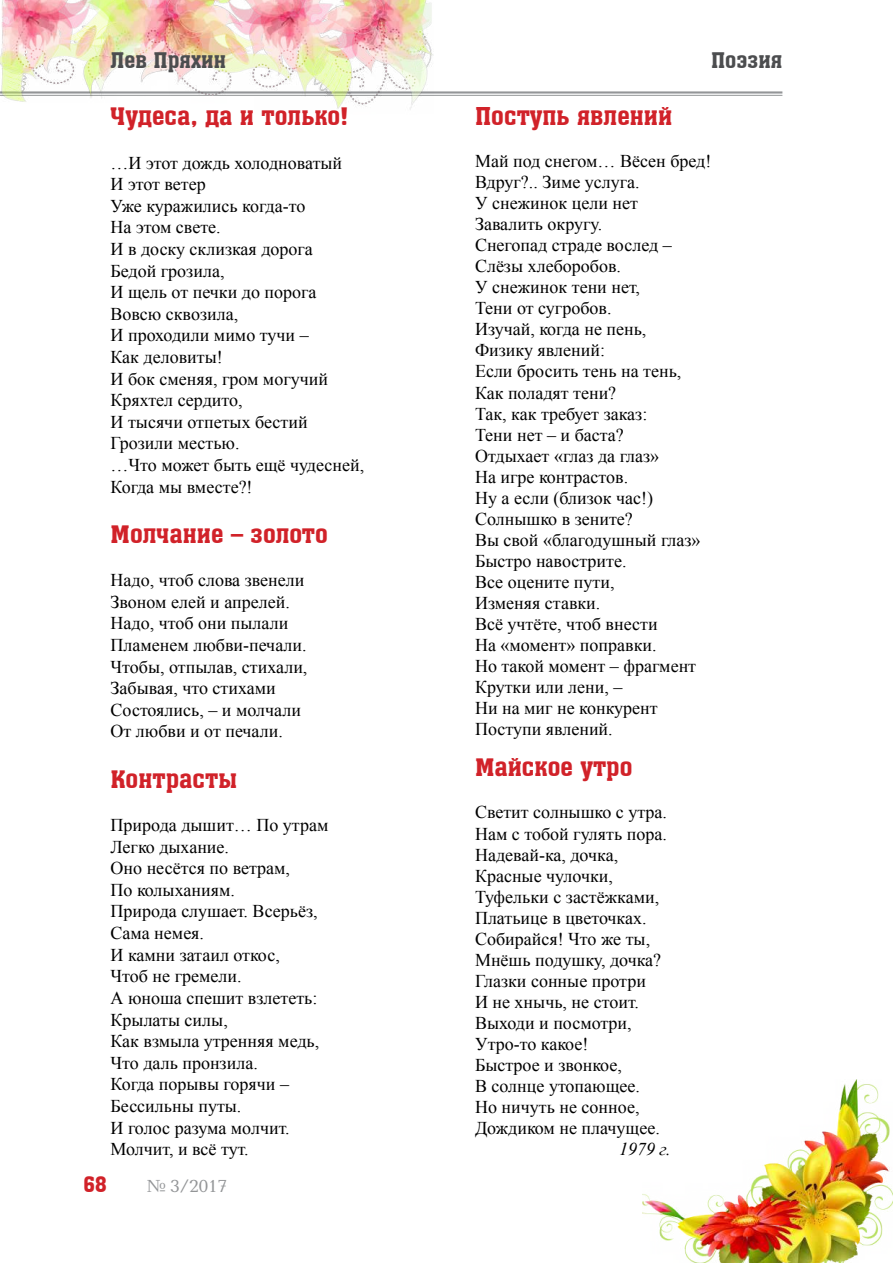
<style>
.page{position:relative;width:893px;height:1263px;background:#fff}
.page>*{position:absolute;margin:0;border:0;box-sizing:border-box;transform-origin:0 0}
.t1{font:24px "a Assuan";color:#d12229}
.t2{font:21px "a Assuan";color:#4c4d4f}
.t3{font:21px "a Assuan";color:#d12229}
.t4{font:18px/21px "Times New Roman";color:#000}
.t5{font:18px "Baltica C";color:#939597}
.t6{font:italic 18px "Times New Roman";color:#000}
</style>
<div class="page">
<hr style="left:0;top:91px;width:782px;height:3px;background:#939597">
<hr style="left:0;top:95px;width:782px;height:1px;background:#939597">
<img style="left:642px;top:1080px;width:251px;height:183px">
<img style="left:1px;top:0;width:433px;height:110px">
<p class="t2" style="left:111px;top:49px;width:117px">Лев Пряхин</p>
<h1 class="t1" style="left:111px;top:104px;width:239px">Чудеса, да и только!</h1>
<p class="t4" style="left:111px;top:151px;width:255px;line-height:21.6px">…И этот дождь холодноватый<br>И этот ветер<br>Уже куражились когда-то<br>На этом свете.<br>И в доску склизкая дорога<br>Бедой грозила,<br>И щель от печки до порога<br>Вовсю сквозила,<br>И проходили мимо тучи –<br>Как деловиты!<br>И бок сменяя, гром могучий<br>Кряхтел сердито,<br>И тысячи отпетых бестий<br>Грозили местью.<br>…Что может быть ещё чудесней,<br>Когда мы вместе?!</p>
<h1 class="t1" style="left:111px;top:521px;width:219px">Молчание – золото</h1>
<p class="t4" style="left:111px;top:569px;width:198px;line-height:21.6px">Надо, чтоб слова звенели<br>Звоном елей и апрелей.<br>Надо, чтоб они пылали<br>Пламенем любви-печали.<br>Чтобы, отпылав, стихали,<br>Забывая, что стихами<br>Состоялись, – и молчали<br>От любви и от печали.</p>
<h1 class="t1" style="left:111px;top:766px;width:128px">Контрасты</h1>
<p class="t4" style="left:111px;top:814px;width:219px;line-height:21.6px">Природа дышит… По утрам<br>Легко дыхание.<br>Оно несётся по ветрам,<br>По колыханиям.<br>Природа слушает. Всерьёз,<br>Сама немея.<br>И камни затаил откос,<br>Чтоб не гремели.<br>А юноша спешит взлететь:<br>Крылаты силы,<br>Как взмыла утренняя медь,<br>Что даль пронзила.<br>Когда порывы горячи –<br>Бессильны путы.<br>И голос разума молчит.<br>Молчит, и всё тут.</p>
<p class="t3" style="left:84px;top:1172px;width:25px">68</p>
<p class="t5" style="left:147px;top:1175px;width:82px">№ 3/2017</p>
<p class="t2" style="left:711px;top:49px;width:73px">Поэзия</p>
<h1 class="t1" style="left:475px;top:104px;width:199px">Поступь явлений</h1>
<p class="t4" style="left:475px;top:151px;width:238px">Май под снегом… Вёсен бред!<br>Вдруг?.. Зиме услуга.<br>У снежинок цели нет<br>Завалить округу.<br>Снегопад страде вослед –<br>Слёзы хлеборобов.<br>У снежинок тени нет,<br>Тени от сугробов.<br>Изучай, когда не пень,<br>Физику явлений:<br>Если бросить тень на тень,<br>Как поладят тени?<br>Так, как требует заказ:<br>Тени нет – и баста?<br>Отдыхает «глаз да глаз»<br>На игре контрастов.<br>Ну а если (близок час!)<br>Солнышко в зените?<br>Вы свой «благодушный глаз»<br>Быстро навострите.<br>Все оцените пути,<br>Изменяя ставки.<br>Всё учтёте, чтоб внести<br>На «момент» поправки.<br>Но такой момент – фрагмент<br>Крутки или лени, –<br>Ни на миг не конкурент<br>Поступи явлений.</p>
<h1 class="t1" style="left:475px;top:755px;width:159px">Майское утро</h1>
<p class="t4" style="left:475px;top:802px;width:193px">Светит солнышко с утра.<br>Нам с тобой гулять пора.<br>Надевай-ка, дочка,<br>Красные чулочки,<br>Туфельки с застёжками,<br>Платьице в цветочках.<br>Собирайся! Что же ты,<br>Мнёшь подушку, дочка?<br>Глазки сонные протри<br>И не хнычь, не стоит.<br>Выходи и посмотри,<br>Утро-то какое!<br>Быстрое и звонкое,<br>В солнце утопающее.<br>Но ничуть не сонное,<br>Дождиком не плачущее.</p>
<p class="t6" style="left:619px;top:1136px;width:53px">1979 г.</p>
</div>
